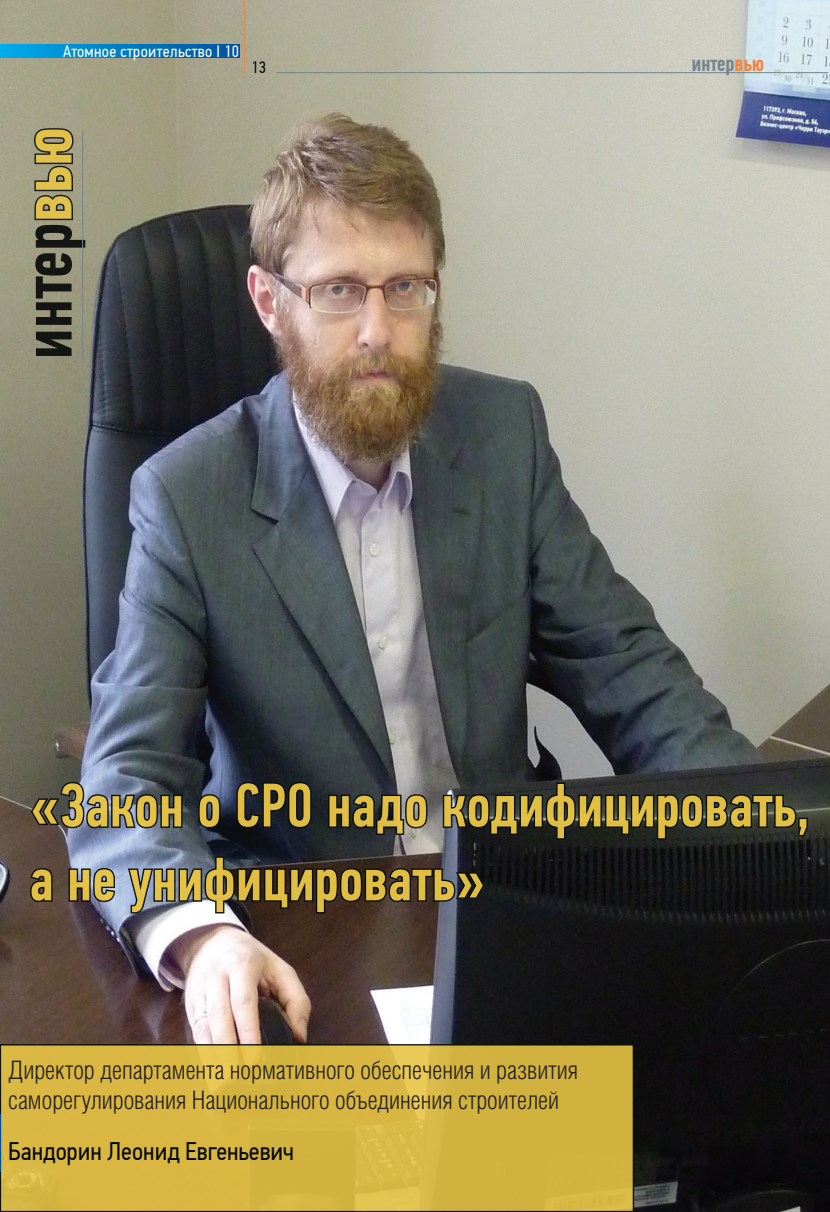
<style>
.page{position:relative;width:830px;height:1212px;background:#fff}
.page>*{position:absolute;margin:0;border:0;box-sizing:border-box;transform-origin:0 0}
.t1{font:500 72px "PF Din Text Comp Pro";letter-spacing:.01em;color:#050707}
.t2{font:500 61.5px/73.8px "PF Din Text Comp Pro";letter-spacing:.01em;color:#e8c544}
.t3{font:25.5px/30.6px "Helios Cond Light C";color:#231f20}
.t4{font:25.5px "PF Din Text Cond Pro";color:#080b0b}
.t5{font:500 22.5px "PF Din Text Comp Pro";letter-spacing:.01em;color:#73848c}
.t6{font:16.5px "PF Din Text Cond Pro";letter-spacing:.02em;color:#fff}
.t7{font:16.5px "PF Din Text Cond Pro";color:#070b0a}
.s1{color:#e8c544}
.s2{color:#f4823a}
</style>
<div class="page">
<img style="left:0;top:0;width:829px;height:1211px">
<svg style="left:28px;top:780px;width:781px;height:155px;background:#353639"></svg>
<div style="left:0;top:1044px;width:634px;height:168px;background:#d8b641;border:2px solid #090e0e"></div>
<svg style="left:32px;top:127px;width:43px;height:95px;background:#6e6e5c"></svg>
<hr style="left:82px;top:130px;width:1px;height:229px;background:#73848c">
<hr style="left:0;top:1114px;width:1px;height:57px;background:#01509f">
<hr style="left:244px;top:0;width:1px;height:74px;background:#f4823a">
<hr style="left:276px;top:72px;width:551px;height:1px;background:#73848c">
<svg style="left:0;top:45px;width:239px;height:12px;background:#007ec4"></svg>
<p class="t6" style="left:63px;top:42px;width:177px">Атомное строительство I 10</p>
<p class="t7" style="left:251px;top:58px;width:16px">13</p>
<h1 class="t1" style="left:5px;top:359px;width:233px;rotate:-90deg">интер<span class="s1">вью</span></h1>
<p class="t5" style="left:691px;top:50px;width:74px">интер<span class="s2">вью</span></p>
<h2 class="t2" style="left:30px;top:769px;width:781px">«Закон о СРО надо кодифицировать, а не унифицировать»</h2>
<p class="t3" style="left:8px;top:1054px;width:571px">Директор департамента нормативного обеспечения и развития саморегулирования Национального объединения строителей</p>
<p class="t4" style="left:8px;top:1136px;width:287px">Бандорин Леонид Евгеньевич</p>
</div>
